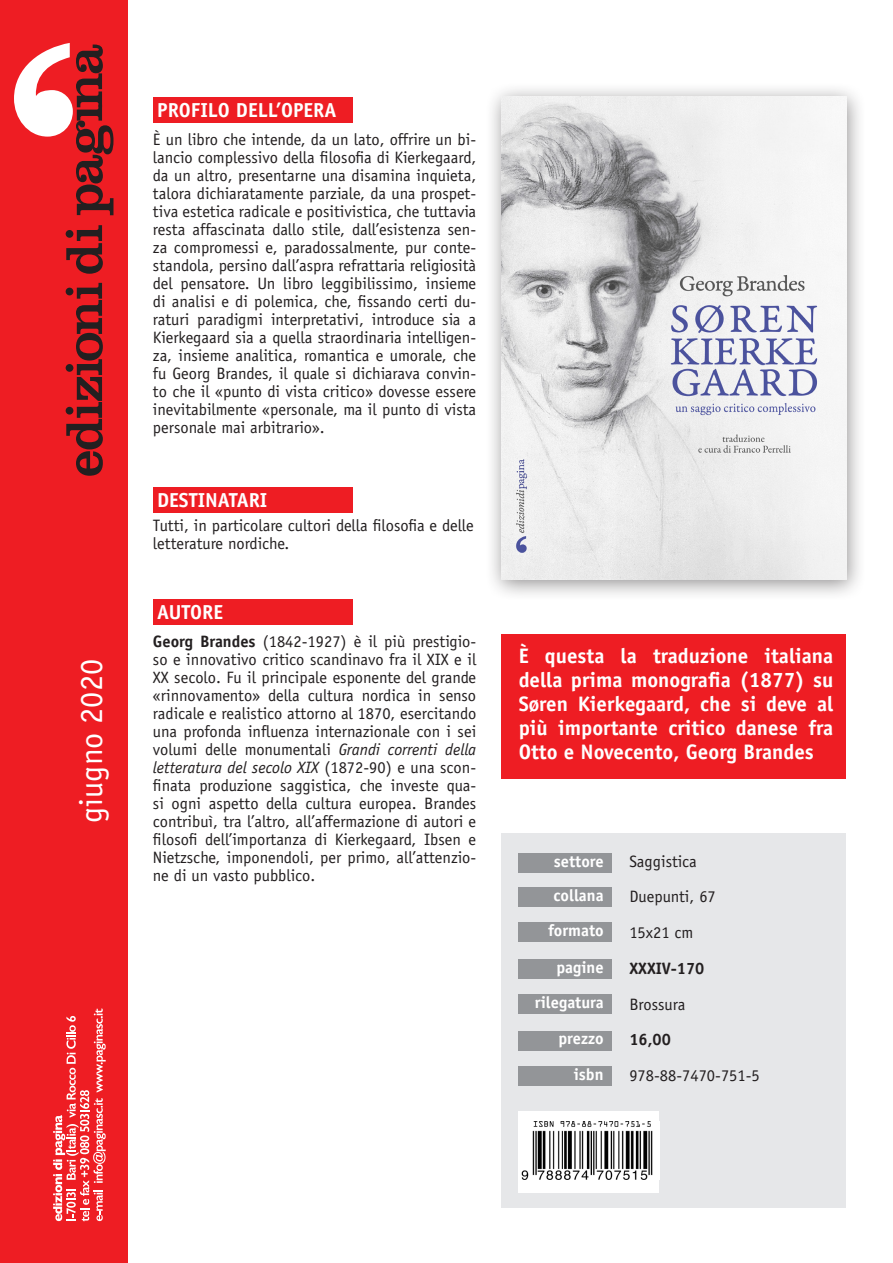
<style>
.page{position:relative;width:893px;height:1263px;background:#fff}
.page>*{position:absolute;margin:0;border:0;box-sizing:border-box;transform-origin:0 0}
.t1{font:32.25px "Officina Sans Std";color:#fff}
.slogan{font:700 21px/24px "Officina Sans Std";color:#fff;text-align:justify}
.t2{font:700 20.25px "Officina Sans Std";color:#fff}
.t3{font:16.5px/18px "Officina Sans Std";color:#231f20;text-align:justify}
.t4{font:700 16.5px "Officina Sans Std";color:#fff}
.t5{font:700 16.5px "Officina Sans Std";color:#231f20}
.s1{font-weight:700}
.s2{font-style:italic}
</style>
<div class="page">
<div style="left:0;top:0;width:127px;height:1263px;background:#ee1d23"></div>
<svg style="left:66px;top:283px;width:37px;height:193px"></svg>
<svg style="left:66px;top:225px;width:37px;height:49px"></svg>
<svg style="left:14px;top:43px;width:99px;height:172px"></svg>
<svg style="left:53px;top:1008px;width:53px;height:213px"></svg>
<div style="left:485px;top:82px;width:382px;height:520px;background:#231f20;opacity:.5"></div>
<img style="left:502px;top:97px;width:344px;height:482px">
<div style="left:153px;top:97px;width:200px;height:25px;background:#ee1d23"></div>
<div style="left:153px;top:487px;width:200px;height:26px;background:#ee1d23"></div>
<div style="left:153px;top:599px;width:200px;height:25px;background:#ee1d23"></div>
<div style="left:502px;top:635px;width:344px;height:144px;background:#ee1d23"></div>
<div style="left:502px;top:833px;width:344px;height:375px;background:#e6e7e9"></div>
<div style="left:519px;top:853px;width:93px;height:20px;background:#939598"></div>
<div style="left:519px;top:887px;width:93px;height:20px;background:#939598"></div>
<div style="left:519px;top:959px;width:93px;height:19px;background:#939598"></div>
<div style="left:519px;top:1031px;width:93px;height:19px;background:#939598"></div>
<div style="left:519px;top:923px;width:93px;height:19px;background:#939598"></div>
<div style="left:519px;top:995px;width:93px;height:19px;background:#939598"></div>
<div style="left:519px;top:1066px;width:93px;height:20px;background:#939598"></div>
<div style="left:519px;top:1111px;width:140px;height:81px;background:#fff"></div>
<img style="left:521px;top:1122px;width:132px;height:58px">
<p class="t1" style="left:72px;top:823px;width:165px;rotate:-90deg">giugno 2020</p>
<p class="t2" style="left:157px;top:97px;width:181px">PROFILO DELL’OPERA</p>
<p class="t3" style="left:153px;top:130px;width:325px">È un libro che intende, da un lato, offrire un bi&shy;lancio complessivo della filosofia di Kierkegaard, da un altro, presentarne una disamina inquieta, talora dichiaratamente parziale, da una prospet&shy;tiva estetica radicale e positivistica, che tuttavia resta affascinata dallo stile, dall’esistenza sen&shy;za compromessi e, paradossalmente, pur conte&shy;standola, persino dall’aspra refrattaria religiosità del pensatore. Un libro leggibilissimo, insieme di analisi e di polemica, che, fissando certi du&shy;raturi paradigmi interpretativi, introduce sia a Kierkegaard sia a quella straordinaria intelligen&shy;za, insieme analitica, romantica e umorale, che fu Georg Brandes, il quale si dichiarava convin&shy;to che il «punto di vista critico» dovesse essere inevitabilmente «personale, ma il punto di vista personale mai arbitrario».</p>
<p class="t2" style="left:157px;top:488px;width:112px">DESTINATARI</p>
<p class="t3" style="left:153px;top:516px;width:322px;line-height:18.8px">Tutti, in particolare cultori della filosofia e delle letterature nordiche.</p>
<p class="t2" style="left:157px;top:599px;width:68px">AUTORE</p>
<p class="t3" style="left:153px;top:632px;width:325px"><span class="s1">Georg Brandes</span> (1842-1927) è il più prestigio&shy;so e innovativo critico scandinavo fra il XIX e il XX secolo. Fu il principale esponente del grande «rinnovamento» della cultura nordica in senso radicale e realistico attorno al 1870, esercitando una profonda influenza internazionale con i sei volumi delle monumentali <span class="s2">Grandi correnti della letteratura del secolo XIX</span> (1872-90) e una scon&shy;finata produzione saggistica, che investe qua&shy;si ogni aspetto della cultura europea. Brandes contribuì, tra l’altro, all’affermazione di autori e filosofi dell’importanza di Kierkegaard, Ibsen e Nietzsche, imponendoli, per primo, all’attenzio&shy;ne di un vasto pubblico.</p>
<p class="slogan" style="left:519px;top:643px;width:316px">È questa la traduzione italiana della prima monografia (1877) su Søren Kierkegaard, che si deve al più importante critico danese fra Otto e Novecento, Georg Brandes</p>
<p class="t3" style="left:629px;top:852px;width:69px">Saggistica</p>
<p class="t3" style="left:629px;top:888px;width:88px">Duepunti, 67</p>
<p class="t3" style="left:629px;top:923px;width:66px">15x21 cm</p>
<p class="t5" style="left:629px;top:958px;width:77px">XXXIV-170</p>
<p class="t3" style="left:629px;top:995px;width:57px">Brossura</p>
<p class="t5" style="left:629px;top:1029px;width:43px">16,00</p>
<p class="t3" style="left:629px;top:1066px;width:132px">978-88-7470-751-5</p>
<p class="t4" style="left:554px;top:851px;width:51px">settore</p>
<p class="t4" style="left:554px;top:885px;width:52px">collana</p>
<p class="t4" style="left:548px;top:920px;width:57px">formato</p>
<p class="t4" style="left:556px;top:957px;width:49px">pagine</p>
<p class="t4" style="left:535px;top:992px;width:70px">rilegatura</p>
<p class="t4" style="left:558px;top:1028px;width:47px">prezzo</p>
<p class="t4" style="left:574px;top:1064px;width:31px">isbn</p>
</div>
